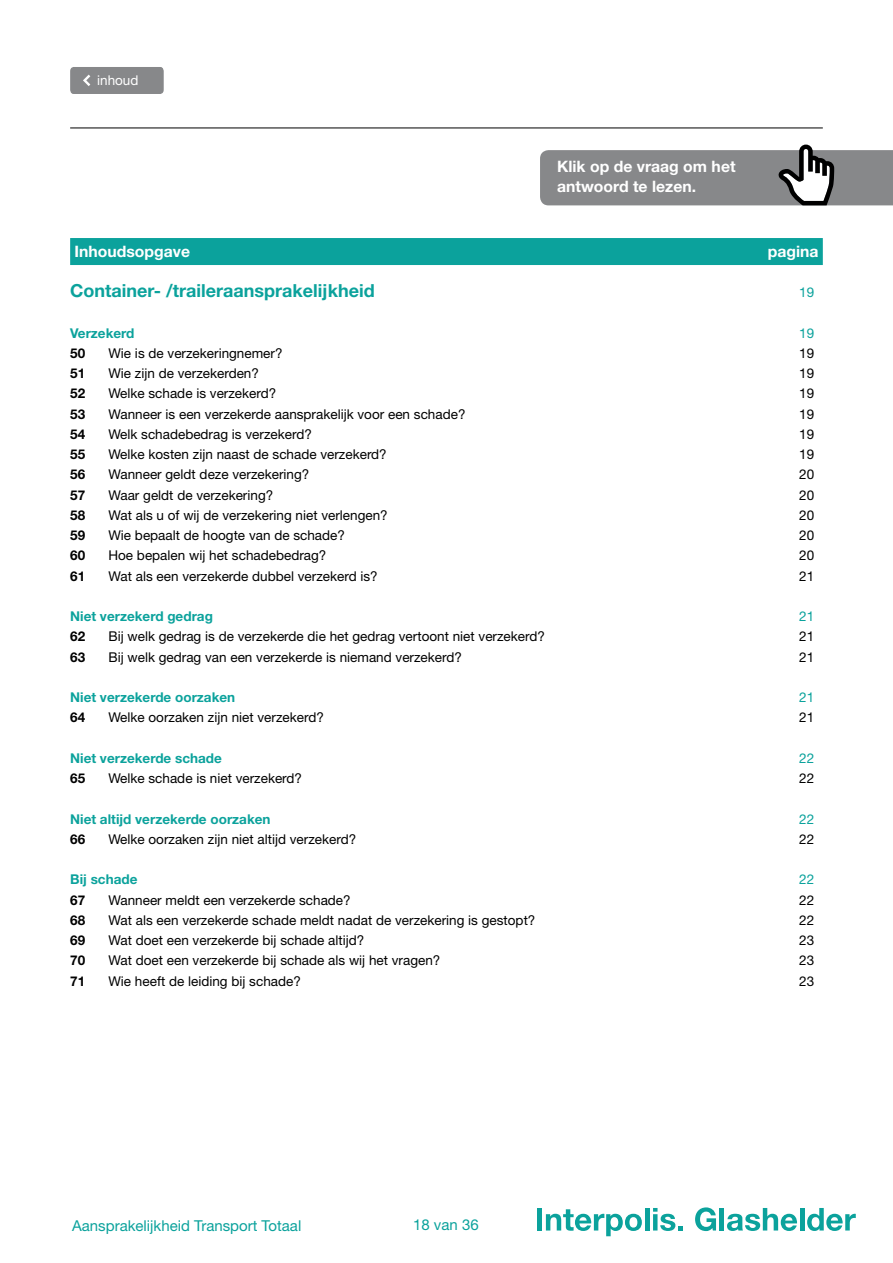
<style>
.page{position:relative;width:893px;height:1263px;background:#fff}
.page>*{position:absolute;margin:0;border:0;box-sizing:border-box;transform-origin:0 0}
.t1{font:700 18px "Helvetica Neue LT Std";color:#0ba29c}
.t2{font:700 15.75px/20.2px "Helvetica Neue LT Std";color:#fff}
.t3{font:15px "Helvetica Neue LT Std";color:#0ba29c}
.t4{font:13.5px "Helvetica Neue LT Std";color:#000}
.t5{font:700 13.5px "Helvetica Neue LT Std";color:#0ba29c}
.t6{font:700 13.5px "Helvetica Neue LT Std";color:#000}
.t7{font:13.5px "Helvetica Neue LT Std";color:#0ba29c}
.t8{font:13.5px "Helvetica Neue LT Std";color:#fff}
</style>
<div class="page">
<hr style="left:70px;top:128px;width:753px;height:1px;background:#000">
<div style="left:537px;top:1208px;width:5px;height:22px;background:#0ba29c"></div>
<svg style="left:546px;top:1209px;width:96px;height:27px"></svg>
<hr style="left:645px;top:1208px;width:4px;height:22px;background:#0ba29c">
<svg style="left:653px;top:1208px;width:30px;height:23px"></svg>
<svg style="left:695px;top:1207px;width:21px;height:24px"></svg>
<hr style="left:720px;top:1208px;width:4px;height:22px;background:#0ba29c">
<svg style="left:727px;top:1208px;width:70px;height:23px"></svg>
<hr style="left:800px;top:1208px;width:4px;height:22px;background:#0ba29c">
<svg style="left:807px;top:1208px;width:49px;height:23px"></svg>
<div style="left:70px;top:67px;width:94px;height:27px;background:#87888a"></div>
<svg style="left:540px;top:145px;width:353px;height:60px;background:#909193"></svg>
<div style="left:70px;top:238px;width:753px;height:27px;background:#0ba29c"></div>
<p class="t8" style="left:97px;top:72px;width:43px">inhoud</p>
<p class="t2" style="left:557px;top:156px;width:180px">Klik op de vraag om het antwoord te lezen.</p>
<p class="t2" style="left:74px;top:240px;width:117px">Inhoudsopgave</p>
<p class="t2" style="left:768px;top:240px;width:52px">pagina</p>
<h1 class="t1" style="left:70px;top:279px;width:306px">Container- /traileraansprakelijkheid</h1>
<p class="t7" style="left:799px;top:284px;width:17px">19</p>
<p class="t5" style="left:70px;top:324px;width:66px">Verzekerd</p>
<p class="t7" style="left:799px;top:325px;width:17px">19</p>
<p class="t6" style="left:70px;top:345px;width:17px">50</p>
<p class="t4" style="left:108px;top:345px;width:176px">Wie is de verzekeringnemer?</p>
<p class="t4" style="left:799px;top:345px;width:17px">19</p>
<p class="t6" style="left:70px;top:365px;width:17px">51</p>
<p class="t4" style="left:108px;top:365px;width:152px">Wie zijn de verzekerden?</p>
<p class="t4" style="left:799px;top:365px;width:17px">19</p>
<p class="t6" style="left:70px;top:385px;width:17px">52</p>
<p class="t4" style="left:108px;top:385px;width:169px">Welke schade is verzekerd?</p>
<p class="t4" style="left:799px;top:385px;width:17px">19</p>
<p class="t6" style="left:70px;top:405px;width:17px">53</p>
<p class="t4" style="left:108px;top:406px;width:359px">Wanneer is een verzekerde aansprakelijk voor een schade?</p>
<p class="t4" style="left:799px;top:406px;width:17px">19</p>
<p class="t6" style="left:70px;top:426px;width:17px">54</p>
<p class="t4" style="left:108px;top:426px;width:205px">Welk schadebedrag is verzekerd?</p>
<p class="t4" style="left:799px;top:426px;width:17px">19</p>
<p class="t6" style="left:70px;top:446px;width:17px">55</p>
<p class="t4" style="left:108px;top:446px;width:280px">Welke kosten zijn naast de schade verzekerd?</p>
<p class="t4" style="left:799px;top:446px;width:17px">19</p>
<p class="t6" style="left:70px;top:466px;width:17px">56</p>
<p class="t4" style="left:108px;top:466px;width:202px">Wanneer geldt deze verzekering?</p>
<p class="t4" style="left:799px;top:466px;width:17px">20</p>
<p class="t6" style="left:70px;top:486px;width:17px">57</p>
<p class="t4" style="left:108px;top:487px;width:166px">Waar geldt de verzekering?</p>
<p class="t4" style="left:799px;top:487px;width:17px">20</p>
<p class="t6" style="left:70px;top:507px;width:17px">58</p>
<p class="t4" style="left:108px;top:507px;width:281px">Wat als u of wij de verzekering niet verlengen?</p>
<p class="t4" style="left:799px;top:507px;width:17px">20</p>
<p class="t6" style="left:70px;top:527px;width:17px">59</p>
<p class="t4" style="left:108px;top:527px;width:238px">Wie bepaalt de hoogte van de schade?</p>
<p class="t4" style="left:799px;top:527px;width:17px">20</p>
<p class="t6" style="left:70px;top:547px;width:17px">60</p>
<p class="t4" style="left:108px;top:547px;width:219px">Hoe bepalen wij het schadebedrag?</p>
<p class="t4" style="left:799px;top:547px;width:17px">20</p>
<p class="t6" style="left:70px;top:567px;width:17px">61</p>
<p class="t4" style="left:108px;top:568px;width:271px">Wat als een verzekerde dubbel verzekerd is?</p>
<p class="t4" style="left:799px;top:568px;width:17px">21</p>
<p class="t5" style="left:70px;top:608px;width:144px">Niet verzekerd gedrag</p>
<p class="t7" style="left:799px;top:608px;width:17px">21</p>
<p class="t6" style="left:70px;top:628px;width:17px">62</p>
<p class="t4" style="left:108px;top:628px;width:438px">Bij welk gedrag is de verzekerde die het gedrag vertoont niet verzekerd?</p>
<p class="t4" style="left:799px;top:628px;width:17px">21</p>
<p class="t6" style="left:70px;top:648px;width:17px">63</p>
<p class="t4" style="left:108px;top:649px;width:355px">Bij welk gedrag van een verzekerde is niemand verzekerd?</p>
<p class="t4" style="left:799px;top:649px;width:17px">21</p>
<p class="t5" style="left:70px;top:689px;width:167px">Niet verzekerde oorzaken</p>
<p class="t7" style="left:799px;top:689px;width:17px">21</p>
<p class="t6" style="left:70px;top:709px;width:17px">64</p>
<p class="t4" style="left:108px;top:709px;width:217px">Welke oorzaken zijn niet verzekerd?</p>
<p class="t4" style="left:799px;top:709px;width:17px">21</p>
<p class="t5" style="left:70px;top:750px;width:153px">Niet verzekerde schade</p>
<p class="t7" style="left:799px;top:750px;width:17px">22</p>
<p class="t6" style="left:70px;top:770px;width:17px">65</p>
<p class="t4" style="left:108px;top:770px;width:195px">Welke schade is niet verzekerd?</p>
<p class="t4" style="left:799px;top:770px;width:17px">22</p>
<p class="t5" style="left:70px;top:810px;width:202px">Niet altijd verzekerde oorzaken</p>
<p class="t7" style="left:799px;top:811px;width:17px">22</p>
<p class="t6" style="left:70px;top:831px;width:17px">66</p>
<p class="t4" style="left:108px;top:831px;width:249px">Welke oorzaken zijn niet altijd verzekerd?</p>
<p class="t4" style="left:799px;top:831px;width:17px">22</p>
<p class="t5" style="left:70px;top:871px;width:69px">Bij schade</p>
<p class="t7" style="left:799px;top:871px;width:17px">22</p>
<p class="t6" style="left:70px;top:891px;width:17px">67</p>
<p class="t4" style="left:108px;top:892px;width:244px">Wanneer meldt een verzekerde schade?</p>
<p class="t4" style="left:799px;top:892px;width:17px">22</p>
<p class="t6" style="left:70px;top:912px;width:17px">68</p>
<p class="t4" style="left:108px;top:912px;width:428px">Wat als een verzekerde schade meldt nadat de verzekering is gestopt?</p>
<p class="t4" style="left:799px;top:912px;width:17px">22</p>
<p class="t6" style="left:70px;top:932px;width:17px">69</p>
<p class="t4" style="left:108px;top:932px;width:257px">Wat doet een verzekerde bij schade altijd?</p>
<p class="t4" style="left:799px;top:932px;width:17px">23</p>
<p class="t6" style="left:70px;top:952px;width:17px">70</p>
<p class="t4" style="left:108px;top:952px;width:333px">Wat doet een verzekerde bij schade als wij het vragen?</p>
<p class="t4" style="left:799px;top:952px;width:17px">23</p>
<p class="t6" style="left:70px;top:972px;width:17px">71</p>
<p class="t4" style="left:108px;top:973px;width:194px">Wie heeft de leiding bij schade?</p>
<p class="t4" style="left:799px;top:973px;width:17px">23</p>
<p class="t3" style="left:72px;top:1216px;width:231px">Aansprakelijkheid Transport Totaal</p>
<p class="t3" style="left:413px;top:1216px;width:67px">18 van 36</p>
</div>
